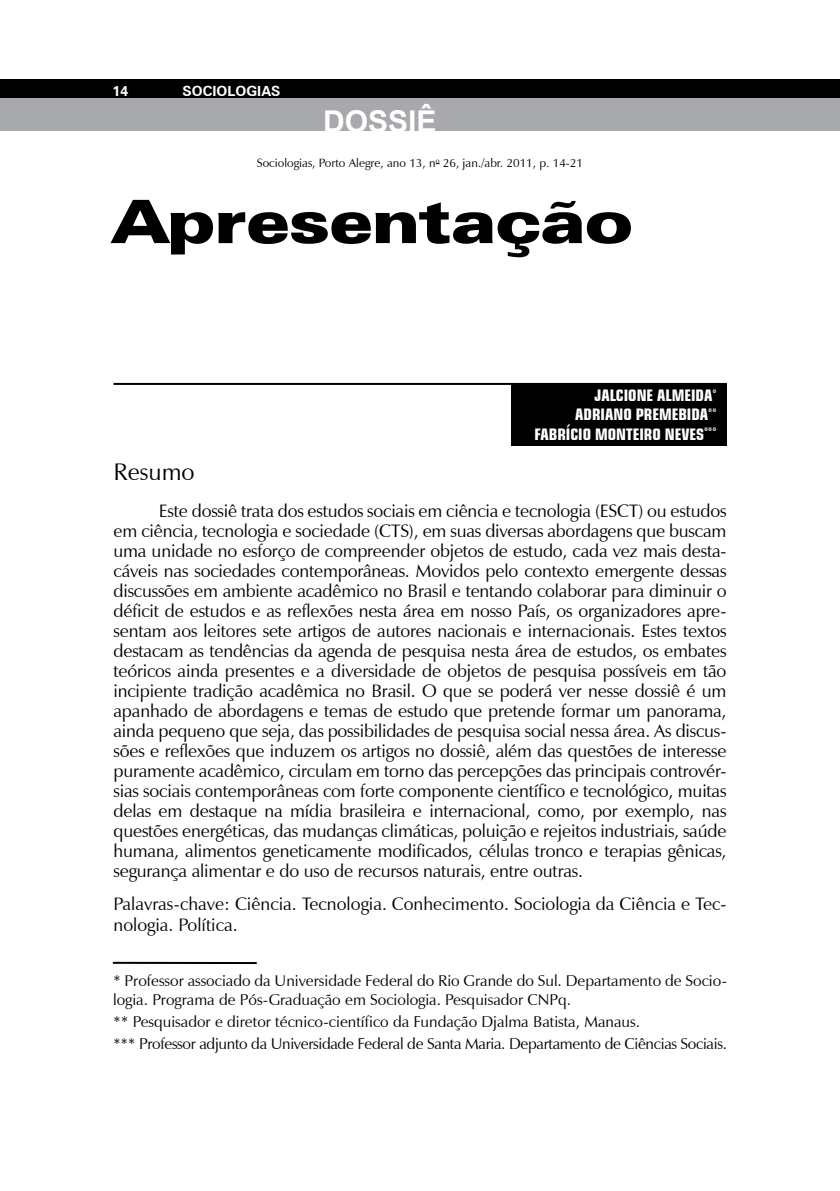
<style>
.page{position:relative;width:840px;height:1191px;background:#fff}
.page>*{position:absolute;margin:0;border:0;box-sizing:border-box;transform-origin:0 0}
.t1{font:900 expanded 60px "Zurich BT";color:#000}
.t2{font:700 30px "Arial";color:#fff}
.t3{font:24px "Zapf Humanist 601 BT";color:#000}
.t4{font:18px/20px "Zapf Humanist 601 BT";color:#000;text-align:justify}
.t5{font:700 condensed 16px/19.2px "Square 721 BT";color:#fff;text-align:right}
.t6{font:15.6px/22.2px "Zapf Humanist 601 BT";letter-spacing:-.02em;color:#000}
.t7{font:15.6px/18.8px "Zapf Humanist 601 BT";color:#000}
.t8{font:700 14px "Zurich BT";color:#fff}
.t9{font:12px "Zapf Humanist 601 BT";color:#000}
</style>
<div class="page">
<div style="left:0;top:79px;width:839px;height:20px;background:#000"></div>
<div style="left:510px;top:383px;width:216px;height:63px;background:#000"></div>
<hr style="left:113px;top:383px;width:613px;height:2px;background:#000">
<div style="left:0;top:99px;width:839px;height:32px;background:#a7a9ac"></div>
<hr style="left:113px;top:961px;width:143px;height:3px;background:#000">
<p class="t8" style="left:113px;top:82px;width:17px">14</p>
<p class="t8" style="left:182px;top:82px;width:99px">SOCIOLOGIAS</p>
<h2 class="t2" style="left:323px;top:102px;width:115px">DOSSIÊ</h2>
<p class="t9" style="left:257px;top:155px;width:327px">Sociologias, Porto Alegre, ano 13, n<sup>o</sup> 26, jan./abr. 2011, p. 14-21</p>
<h1 class="t1" style="left:113px;top:186px;width:520px">Apresentação</h1>
<p class="t5" style="left:534px;top:386px;width:183px">JALCIONE ALMEIDA<sup>*<br></sup>ADRIANO PREMEBIDA<sup>**<br></sup>FABRÍCIO MONTEIRO NEVES<sup>***</sup></p>
<h3 class="t3" style="left:113px;top:457px;width:83px">Resumo</h3>
<p class="t4" style="left:113px;top:500px;width:614px;text-indent:45px">Este dossiê trata dos estudos sociais em ciência e tecnologia (ESCT) ou estudos em ciência, tecnologia e sociedade (CTS), em suas diversas abordagens que buscam uma unidade no esforço de compreender objetos de estudo, cada vez mais desta&shy;cáveis nas sociedades contemporâneas. Movidos pelo contexto emergente dessas discussões em ambiente acadêmico no Brasil e tentando colaborar para diminuir o déficit de estudos e as reflexões nesta área em nosso País, os organizadores apre&shy;sentam aos leitores sete artigos de autores nacionais e internacionais. Estes textos destacam as tendências da agenda de pesquisa nesta área de estudos, os embates teóricos ainda presentes e a diversidade de objetos de pesquisa possíveis em tão incipiente tradição acadêmica no Brasil. O que se poderá ver nesse dossiê é um apanhado de abordagens e temas de estudo que pretende formar um panorama, ainda pequeno que seja, das possibilidades de pesquisa social nessa área. As discus&shy;sões e reflexões que induzem os artigos no dossiê, além das questões de interesse puramente acadêmico, circulam em torno das percepções das principais controvér&shy;sias sociais contemporâneas com forte componente científico e tecnológico, muitas delas em destaque na mídia brasileira e internacional, como, por exemplo, nas questões energéticas, das mudanças climáticas, poluição e rejeitos industriais, saúde humana, alimentos geneticamente modificados, células tronco e terapias gênicas, segurança alimentar e do uso de recursos naturais, entre outras.</p>
<p class="t4" style="left:113px;top:893px;width:614px;line-height:21.6px">Palavras-chave: Ciência. Tecnologia. Conhecimento. Sociologia da Ciência e Tec&shy;nologia. Política.</p>
<p class="t7" style="left:113px;top:971px;width:615px">* Professor associado da Universidade Federal do Rio Grande do Sul. Departamento de Socio&shy;logia. Programa de Pós-Graduação em Sociologia. Pesquisador CNPq.</p>
<p class="t6" style="left:113px;top:1010px;width:615px">** Pesquisador e diretor técnico-científico da Fundação Djalma Batista, Manaus.<br>*** Professor adjunto da Universidade Federal de Santa Maria. Departamento de Ciências Sociais.</p>
</div>
